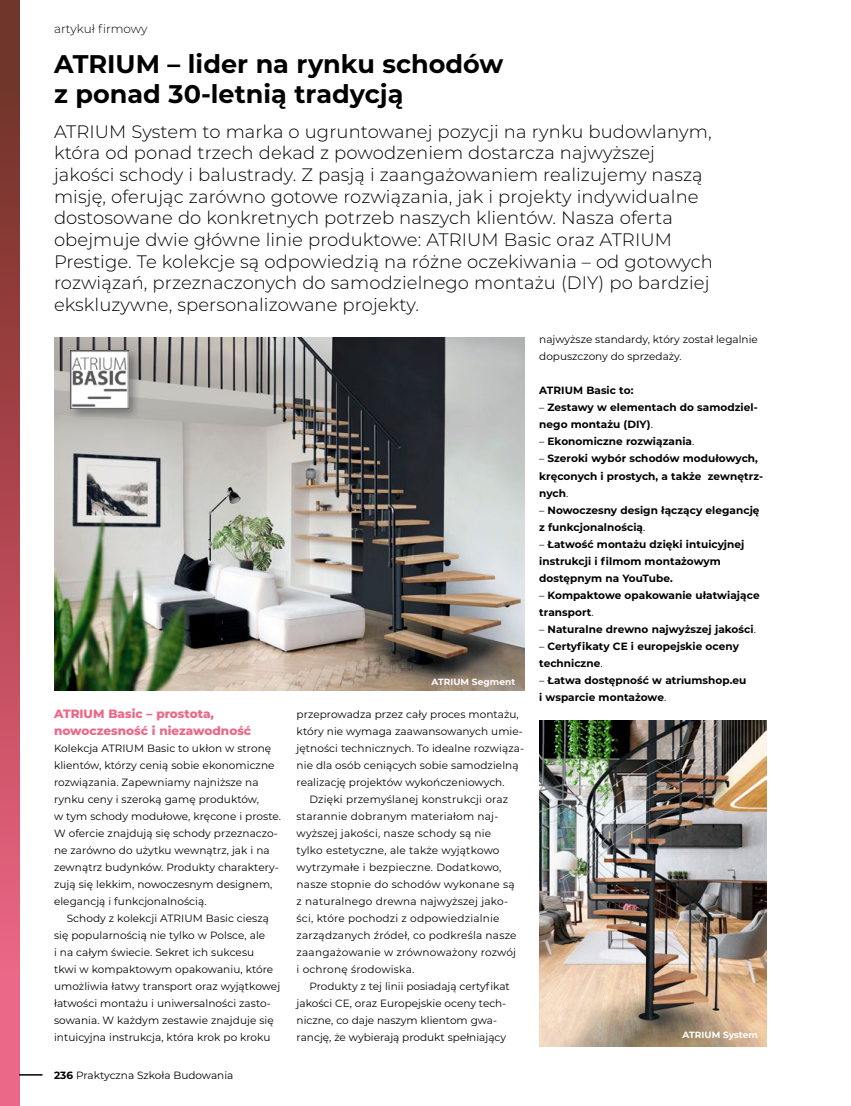
<style>
.page{position:relative;width:851px;height:1106px;background:#fff}
.page>*{position:absolute;margin:0;border:0;box-sizing:border-box;transform-origin:0 0}
.t1{font:700 25.5px/30.6px "Montserrat";color:#000}
.t2{font:300 18px/21.6px "Montserrat";letter-spacing:.005em;color:#000}
.t3{font:800 12px/17px "Montserrat";color:#ed6888}
.t4{font:300 12px "Montserrat";color:#000}
.t5{font:10.5px/17px "Montserrat";letter-spacing:.005em;color:#000}
.t6{font:700 10.5px/17px "Montserrat";letter-spacing:.005em;color:#000}
.t7{font:700 9px "Montserrat";letter-spacing:.005em;color:#fff}
.s1{font-weight:700}
.s2{font-weight:400}
</style>
<div class="page">
<div style="left:0;top:0;width:19px;height:1106px;background:linear-gradient(to bottom,#6b2d1f,#fa6a8e)"></div>
<svg style="left:19px;top:1074px;width:24px;height:1px"></svg>
<img style="left:54px;top:337px;width:470px;height:353px">
<img style="left:539px;top:720px;width:227px;height:326px">
<div style="left:66px;top:346px;width:75px;height:75px;background:#000;opacity:.35"></div>
<img style="left:71px;top:351px;width:57px;height:57px">
<p class="t4" style="left:54px;top:20px;width:95px">artykuł firmowy</p>
<h1 class="t1" style="left:54px;top:47px;width:451px">ATRIUM – lider na rynku schodów z ponad 30-letnią tradycją</h1>
<p class="t2" style="left:54px;top:120px;width:660px">ATRIUM System to marka o ugruntowanej pozycji na rynku budowlanym, która od ponad trzech dekad z powodzeniem dostarcza najwyższej jakości schody i balustrady. Z pasją i zaangażowaniem realizujemy naszą misję, oferując zarówno gotowe rozwiązania, jak i projekty indywidualne dostosowane do konkretnych potrzeb naszych klientów. Nasza oferta obejmuje dwie główne linie produktowe: ATRIUM Basic oraz ATRIUM Prestige. Te kolekcje są odpowiedzią na różne oczekiwania – od gotowych rozwiązań, przeznaczonych do samodzielnego montażu (DIY) po bardziej ekskluzywne, spersonalizowane projekty.</p>
<p class="t3" style="left:54px;top:704px;width:199px">ATRIUM Basic – prostota, nowoczesność i niezawodność</p>
<p class="t5" style="left:54px;top:739px;width:228px">Kolekcja ATRIUM Basic to ukłon w stronę klientów, którzy cenią sobie ekonomiczne rozwiązania. Zapewniamy najniższe na rynku ceny i szeroką gamę produktów,<br>w tym schody modułowe, kręcone i proste.<br>W ofercie znajdują się schody przeznaczo&shy;ne zarówno do użytku wewnątrz, jak i na zewnątrz budynków. Produkty charaktery&shy;zują się lekkim, nowoczesnym designem, elegancją i funkcjonalnością.</p>
<p class="t5" style="left:54px;top:909px;width:228px;text-indent:13px">Schody z kolekcji ATRIUM Basic cieszą się popularnością nie tylko w Polsce, ale<br>i na całym świecie. Sekret ich sukcesu<br>tkwi w kompaktowym opakowaniu, które umożliwia łatwy transport oraz wyjątkowej łatwości montażu i uniwersalności zasto&shy;sowania. W każdym zestawie znajduje się intuicyjna instrukcja, która krok po kroku</p>
<p class="t5" style="left:54px;top:1066px;width:181px"><span class="s1">236</span> Praktyczna Szkoła Budowania</p>
<p class="t7" style="left:431px;top:675px;width:85px">ATRIUM Segment</p>
<p class="t5" style="left:296px;top:705px;width:229px">przeprowadza przez cały proces montażu, który nie wymaga zaawansowanych umie&shy;jętności technicznych. To idealne rozwiąza&shy;nie dla osób ceniących sobie samodzielną realizację projektów wykończeniowych.</p>
<p class="t5" style="left:296px;top:790px;width:221px;text-indent:13px">Dzięki przemyślanej konstrukcji oraz starannie dobranym materiałom naj&shy;wyższej jakości, nasze schody są nie tylko estetyczne, ale także wyjątkowo wytrzymałe i bezpieczne. Dodatkowo, nasze stopnie do schodów wykonane są z naturalnego drewna najwyższej jako&shy;ści, które pochodzi z odpowiedzialnie zarządzanych źródeł, co podkreśla nasze zaangażowanie w zrównoważony rozwój i ochronę środowiska.</p>
<p class="t5" style="left:296px;top:977px;width:215px;text-indent:13px">Produkty z tej linii posiadają certyfikat jakości CE, oraz Europejskie oceny tech&shy;niczne, co daje naszym klientom gwa&shy;rancję, że wybierają produkt spełniający</p>
<p class="t5" style="left:539px;top:331px;width:220px">najwyższe standardy, który został legalnie dopuszczony do sprzedaży.</p>
<p class="t6" style="left:539px;top:382px;width:96px">ATRIUM Basic to:</p>
<p class="t6" style="left:539px;top:399px;width:220px"><span class="s2">–</span> Zestawy w elementach do samodziel&shy;nego montażu (DIY)<span class="s2">.</span></p>
<p class="t6" style="left:539px;top:433px;width:156px"><span class="s2">–</span> Ekonomiczne rozwiązania<span class="s2">.</span></p>
<p class="t6" style="left:539px;top:450px;width:225px"><span class="s2">–</span> Szeroki wybór schodów modułowych, kręconych i prostych, a także zewnętrz&shy;nych<span class="s2">.</span></p>
<p class="t6" style="left:539px;top:501px;width:222px"><span class="s2">–</span> Nowoczesny design łączący elegancję z funkcjonalnością<span class="s2">.</span></p>
<p class="t6" style="left:539px;top:535px;width:207px"><span class="s2">–</span> Łatwość montażu dzięki intuicyjnej instrukcji i filmom montażowym dostępnym na YouTube.</p>
<p class="t6" style="left:539px;top:586px;width:222px"><span class="s2">–</span> Kompaktowe opakowanie ułatwiające transport<span class="s2">.</span></p>
<p class="t6" style="left:539px;top:620px;width:218px"><span class="s2">–</span> Naturalne drewno najwyższej jakości<span class="s2">.</span></p>
<p class="t6" style="left:539px;top:637px;width:201px"><span class="s2">–</span> Certyfikaty CE i europejskie oceny techniczne<span class="s2">.</span></p>
<p class="t6" style="left:539px;top:671px;width:209px"><span class="s2">–</span> Łatwa dostępność w atriumshop.eu i wsparcie montażowe<span class="s2">.</span></p>
<p class="t7" style="left:682px;top:1028px;width:77px">ATRIUM System</p>
</div>
